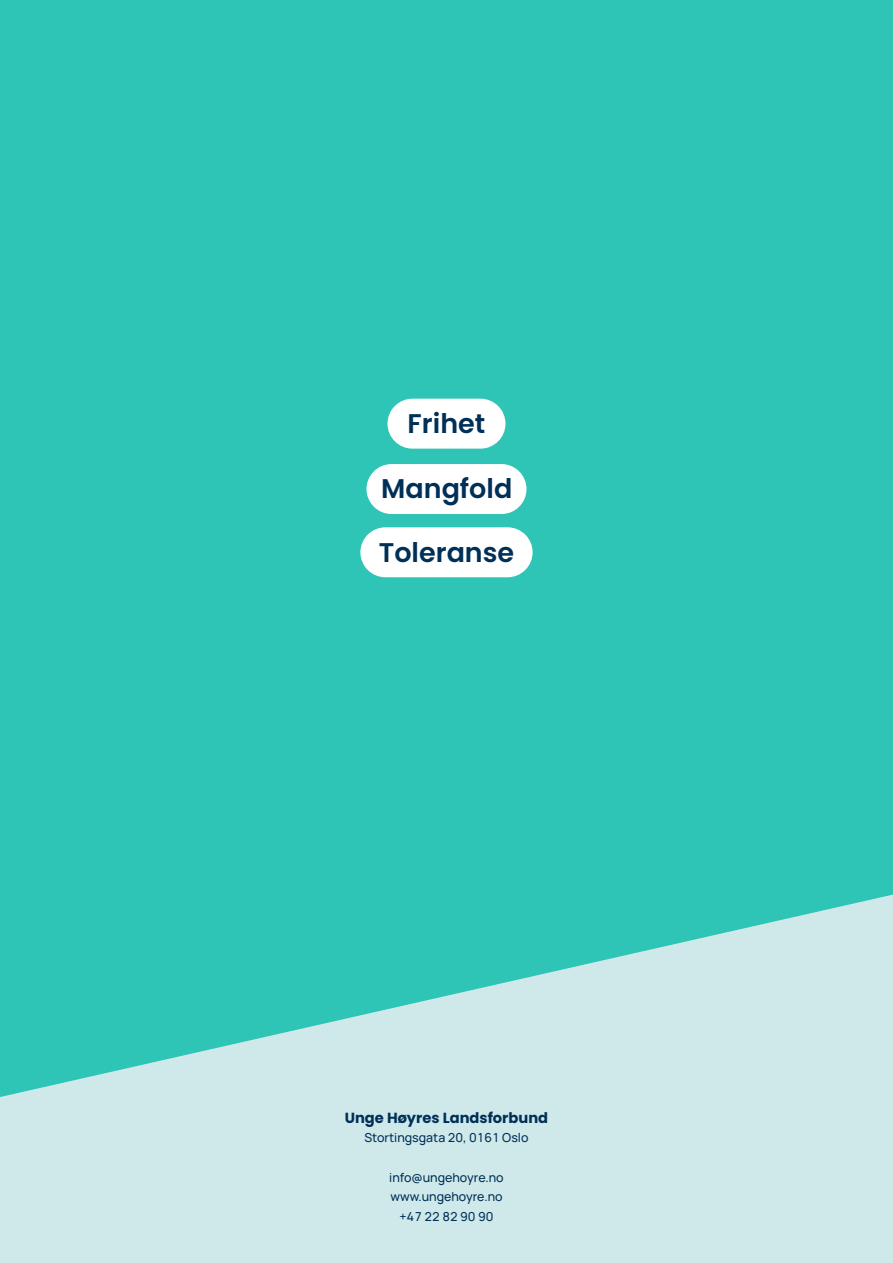
<style>
.page{position:relative;width:893px;height:1263px;background:#2ec4b6}
.page>*{position:absolute;margin:0;border:0;box-sizing:border-box;transform-origin:0 0}
.t1{font:600 27px "Poppins";color:#003057}
.t2{font:700 14.7px "Poppins";color:#003057}
.t3{font:200 12.45px/19.6px "Manrope";color:#003057;text-align:center}
</style>
<div class="page">
<div style="left:387px;top:399px;width:118px;height:50px;background:#fff;border-radius:25px"></div>
<div style="left:366px;top:464px;width:160px;height:50px;background:#fff;border-radius:25px"></div>
<div style="left:360px;top:527px;width:173px;height:50px;background:#fff;border-radius:25px"></div>
<svg style="left:0;top:894px;width:893px;height:369px;fill:#cfe9ea"></svg>
<h1 class="t1" style="left:408px;top:408px;width:79px">Frihet</h1>
<h1 class="t1" style="left:381px;top:473px;width:133px">Mangfold</h1>
<h1 class="t1" style="left:379px;top:537px;width:137px">Toleranse</h1>
<p class="t2" style="left:345px;top:1109px;width:205px">Unge Høyres Landsforbund</p>
<p class="t3" style="left:364px;top:1127px;width:165px">Stortingsgata 20, 0161 Oslo</p>
<p class="t3" style="left:389px;top:1167px;width:116px">info@ungehoyre.no www.ungehoyre.no +47 22 82 90 90</p>
</div>
